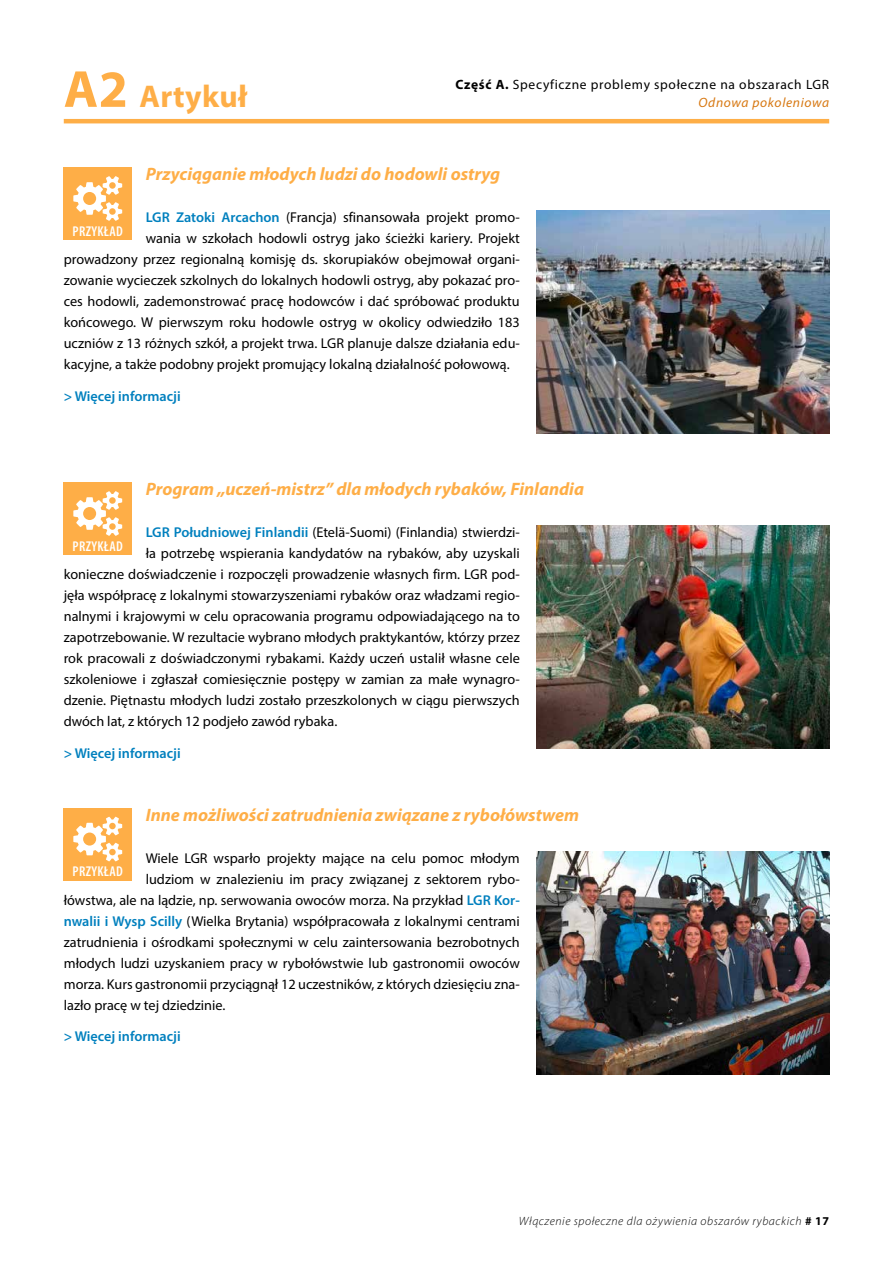
<style>
.page{position:relative;width:893px;height:1263px;background:#fff}
.page>*{position:absolute;margin:0;border:0;box-sizing:border-box;transform-origin:0 0}
.t1{font:700 31.5px "Myriad Pro";letter-spacing:.01em;color:#feae47}
.t2{font:italic 700 18px "Myriad Pro";color:#feae47}
.t3{font:14.25px "Myriad Pro";color:#000}
.t4{font:600 14.25px "Myriad Pro";color:#0080be}
.t5{font:600 condensed 14.25px "Myriad Pro";letter-spacing:.02em;color:#fff}
.t6{font:13.5px "Myriad Pro";letter-spacing:.05em;color:#000}
.t7{font:italic 13.5px "Myriad Pro";letter-spacing:.05em;color:#d77812}
.t8{font:italic 300 12px "Myriad Pro";letter-spacing:.05em;color:#000}
.s1{font-size:52.5px}
.s2{font-weight:700}
.s3{font-weight:600;color:#0080be}
.s4{font-weight:700;font-style:normal}
</style>
<div class="page">
<hr style="left:64px;top:119px;width:765px;height:4px;background:#feae47">
<div style="left:64px;top:168px;width:68px;height:72px;background:#feae47"></div>
<svg style="left:73px;top:176px;width:49px;height:45px"></svg>
<img style="left:537px;top:210px;width:292px;height:224px">
<div style="left:64px;top:483px;width:68px;height:72px;background:#feae47"></div>
<svg style="left:73px;top:491px;width:49px;height:45px"></svg>
<img style="left:537px;top:525px;width:292px;height:224px">
<div style="left:64px;top:808px;width:68px;height:73px;background:#feae47"></div>
<svg style="left:73px;top:817px;width:49px;height:44px"></svg>
<img style="left:537px;top:851px;width:292px;height:223px">
<h1 class="t1" style="left:64px;top:76px;width:185px"><span class="s1">A2</span> Artykuł</h1>
<p class="t6" style="left:455px;top:76px;width:375px"><span class="s2">Część A.</span> Specyficzne problemy społeczne na obszarach LGR</p>
<p class="t7" style="left:698px;top:94px;width:132px">Odnowa pokoleniowa</p>
<p class="t2" style="left:146px;top:162px;width:356px">Przyciąganie młodych ludzi do hodowli ostryg</p>
<p class="t3" style="left:146px;top:208px;width:376px"><span class="s3">LGR Zatoki Arcachon</span> (Francja) sfinansowała projekt promo-</p>
<p class="t3" style="left:146px;top:229px;width:376px">wania w szkołach hodowli ostryg jako ścieżki kariery. Projekt</p>
<p class="t3" style="left:64px;top:250px;width:458px">prowadzony przez regionalną komisję ds. skorupiaków obejmował organi-</p>
<p class="t3" style="left:64px;top:271px;width:458px">zowanie wycieczek szkolnych do lokalnych hodowli ostryg, aby pokazać pro-</p>
<p class="t3" style="left:64px;top:292px;width:457px">ces hodowli, zademonstrować pracę hodowców i dać spróbować produktu</p>
<p class="t3" style="left:64px;top:313px;width:458px">końcowego. W pierwszym roku hodowle ostryg w okolicy odwiedziło 183</p>
<p class="t3" style="left:64px;top:334px;width:458px">uczniów z 13 różnych szkół, a projekt trwa. LGR planuje dalsze działania edu-</p>
<p class="t3" style="left:64px;top:355px;width:447px">kacyjne, a także podobny projekt promujący lokalną działalność połowową.</p>
<p class="t4" style="left:64px;top:387px;width:118px">&gt; Więcej informacji</p>
<p class="t5" style="left:73px;top:222px;width:52px">PRZYKŁAD</p>
<p class="t2" style="left:146px;top:477px;width:440px">Program „uczeń-mistrz” dla młodych rybaków, Finlandia</p>
<p class="t3" style="left:146px;top:523px;width:376px"><span class="s3">LGR Południowej Finlandii</span> (Etelä-Suomi) (Finlandia) stwierdzi-</p>
<p class="t3" style="left:146px;top:544px;width:376px">ła potrzebę wspierania kandydatów na rybaków, aby uzyskali</p>
<p class="t3" style="left:64px;top:565px;width:457px">konieczne doświadczenie i rozpoczęli prowadzenie własnych firm. LGR pod-</p>
<p class="t3" style="left:64px;top:586px;width:458px">jęła współpracę z lokalnymi stowarzyszeniami rybaków oraz władzami regio-</p>
<p class="t3" style="left:64px;top:607px;width:458px">nalnymi i krajowymi w celu opracowania programu odpowiadającego na to</p>
<p class="t3" style="left:64px;top:628px;width:458px">zapotrzebowanie. W rezultacie wybrano młodych praktykantów, którzy przez</p>
<p class="t3" style="left:64px;top:649px;width:458px">rok pracowali z doświadczonymi rybakami. Każdy uczeń ustalił własne cele</p>
<p class="t3" style="left:64px;top:670px;width:458px">szkoleniowe i zgłaszał comiesięcznie postępy w zamian za małe wynagro-</p>
<p class="t3" style="left:64px;top:691px;width:457px">dzenie. Piętnastu młodych ludzi zostało przeszkolonych w ciągu pierwszych</p>
<p class="t3" style="left:64px;top:712px;width:275px">dwóch lat, z których 12 podjeło zawód rybaka.</p>
<p class="t4" style="left:64px;top:744px;width:118px">&gt; Więcej informacji</p>
<p class="t5" style="left:73px;top:537px;width:52px">PRZYKŁAD</p>
<p class="t2" style="left:146px;top:803px;width:435px">Inne możliwości zatrudnienia związane z rybołówstwem</p>
<p class="t3" style="left:146px;top:849px;width:376px">Wiele LGR wsparło projekty mające na celu pomoc młodym</p>
<p class="t3" style="left:146px;top:870px;width:376px">ludziom w znalezieniu im pracy związanej z sektorem rybo-</p>
<p class="t3" style="left:64px;top:891px;width:458px">łówstwa, ale na lądzie, np. serwowania owoców morza. Na przykład <span class="s3">LGR Kor-</span></p>
<p class="t3" style="left:64px;top:912px;width:458px"><span class="s3">nwalii i Wysp Scilly</span> (Wielka Brytania) współpracowała z lokalnymi centrami</p>
<p class="t3" style="left:64px;top:933px;width:458px">zatrudnienia i ośrodkami społecznymi w celu zaintersowania bezrobotnych</p>
<p class="t3" style="left:64px;top:954px;width:457px">młodych ludzi uzyskaniem pracy w rybołówstwie lub gastronomii owoców</p>
<p class="t3" style="left:64px;top:975px;width:458px">morza. Kurs gastronomii przyciągnął 12 uczestników, z których dziesięciu zna-</p>
<p class="t3" style="left:64px;top:996px;width:163px">lazło pracę w tej dziedzinie.</p>
<p class="t4" style="left:64px;top:1027px;width:118px">&gt; Więcej informacji</p>
<p class="t5" style="left:73px;top:863px;width:52px">PRZYKŁAD</p>
<p class="t8" style="left:519px;top:1214px;width:312px">Włączenie społeczne dla ożywienia obszarów rybackich <span class="s4"># 17</span></p>
</div>
